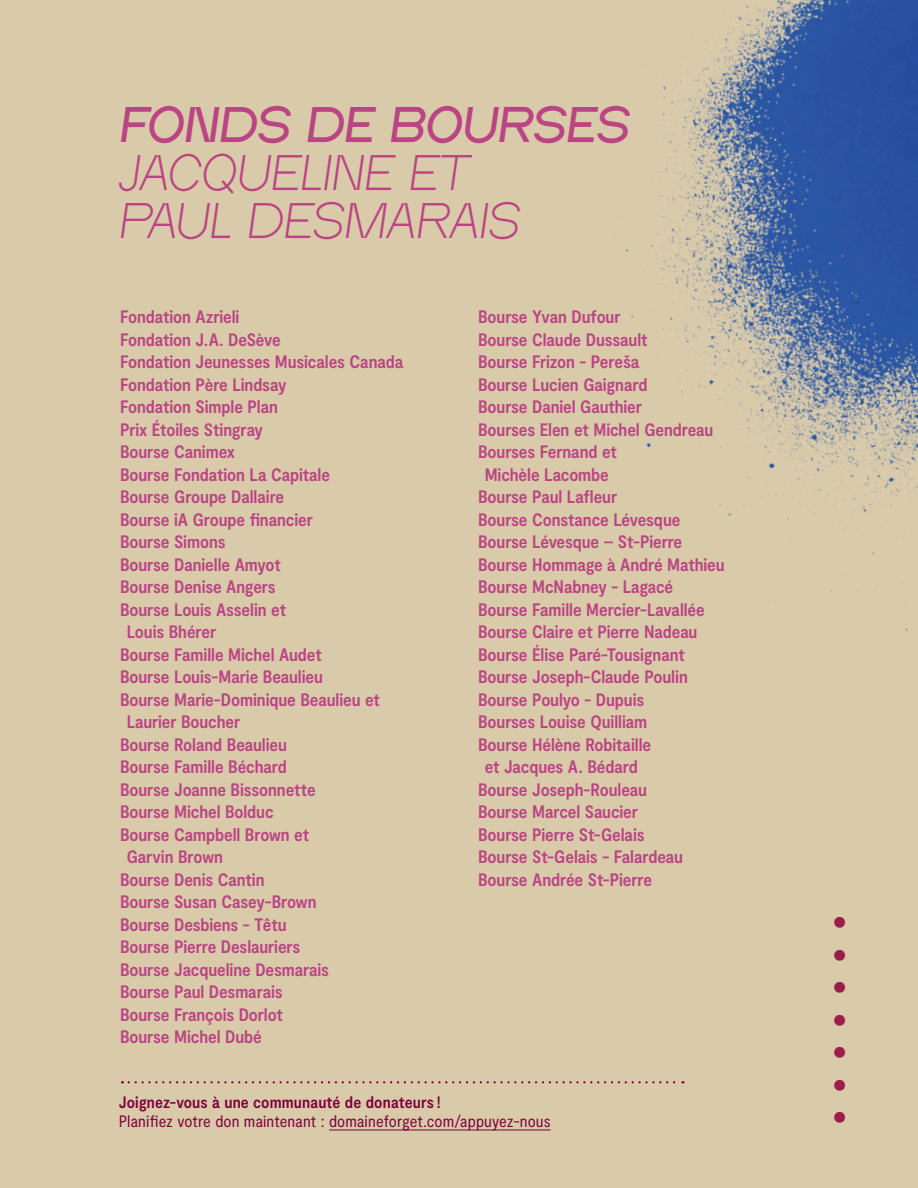
<style>
.page{position:relative;width:918px;height:1188px;background:#d9caaa}
.page>*{position:absolute;margin:0;border:0;box-sizing:border-box;transform-origin:0 0}
.Titre_niv1_Bordeaux{font:italic 300 42px/48px "Amberes Grotesk";color:#bb4484}
.Liste_Bourses{font:700 condensed 18px "Moderat";letter-spacing:-.005em;color:#bb4484}
.Oeuvres_de_noir{font:condensed 16.5px "Moderat";letter-spacing:.005em;color:#7f023c}
.Oeuvres_de_noir-2{font:700 condensed 16.5px "Moderat";letter-spacing:.01em;color:#7f023c}
.s1{font-weight:700}
</style>
<div class="page">
<img style="left:613px;top:0;width:305px;height:631px">
<hr style="left:329px;top:1130px;width:222px;height:1px;background:#7f023c">
<svg style="left:129px;top:1081px;width:554px;height:2px"></svg>
<p class="Titre_niv1_Bordeaux" style="left:120px;top:101px;width:512px"><span class="s1">FONDS DE BOURSES<br></span>JACQUELINE ET<br>PAUL DESMARAIS</p>
<p class="Liste_Bourses" style="left:120px;top:307px;width:121px">Fondation Azrieli</p>
<p class="Liste_Bourses" style="left:120px;top:329px;width:162px">Fondation J.A. DeSève</p>
<p class="Liste_Bourses" style="left:120px;top:352px;width:285px">Fondation Jeunesses Musicales Canada</p>
<p class="Liste_Bourses" style="left:120px;top:374px;width:168px">Fondation Père Lindsay</p>
<p class="Liste_Bourses" style="left:120px;top:397px;width:159px">Fondation Simple Plan</p>
<p class="Liste_Bourses" style="left:120px;top:419px;width:144px">Prix Étoiles Stingray</p>
<p class="Liste_Bourses" style="left:120px;top:442px;width:116px">Bourse Canimex</p>
<p class="Liste_Bourses" style="left:120px;top:464px;width:211px">Bourse Fondation La Capitale</p>
<p class="Liste_Bourses" style="left:120px;top:487px;width:166px">Bourse Groupe Dallaire</p>
<p class="Liste_Bourses" style="left:120px;top:509px;width:194px">Bourse iA Groupe financier</p>
<p class="Liste_Bourses" style="left:120px;top:532px;width:107px">Bourse Simons</p>
<p class="Liste_Bourses" style="left:120px;top:554px;width:162px">Bourse Danielle Amyot</p>
<p class="Liste_Bourses" style="left:120px;top:577px;width:157px">Bourse Denise Angers</p>
<p class="Liste_Bourses" style="left:120px;top:599px;width:168px">Bourse Louis Asselin et</p>
<p class="Liste_Bourses" style="left:127px;top:622px;width:91px">Louis Bhérer</p>
<p class="Liste_Bourses" style="left:120px;top:644px;width:203px">Bourse Famille Michel Audet</p>
<p class="Liste_Bourses" style="left:120px;top:667px;width:204px">Bourse Louis-Marie Beaulieu</p>
<p class="Liste_Bourses" style="left:120px;top:689px;width:261px">Bourse Marie-Dominique Beaulieu et</p>
<p class="Liste_Bourses" style="left:127px;top:712px;width:115px">Laurier Boucher</p>
<p class="Liste_Bourses" style="left:120px;top:734px;width:168px">Bourse Roland Beaulieu</p>
<p class="Liste_Bourses" style="left:120px;top:757px;width:168px">Bourse Famille Béchard</p>
<p class="Liste_Bourses" style="left:120px;top:779px;width:197px">Bourse Joanne Bissonnette</p>
<p class="Liste_Bourses" style="left:120px;top:802px;width:155px">Bourse Michel Bolduc</p>
<p class="Liste_Bourses" style="left:120px;top:824px;width:190px">Bourse Campbell Brown et</p>
<p class="Liste_Bourses" style="left:127px;top:847px;width:98px">Garvin Brown</p>
<p class="Liste_Bourses" style="left:120px;top:869px;width:146px">Bourse Denis Cantin</p>
<p class="Liste_Bourses" style="left:120px;top:892px;width:198px">Bourse Susan Casey-Brown</p>
<p class="Liste_Bourses" style="left:120px;top:914px;width:168px">Bourse Desbiens - Têtu</p>
<p class="Liste_Bourses" style="left:120px;top:937px;width:182px">Bourse Pierre Deslauriers</p>
<p class="Liste_Bourses" style="left:120px;top:959px;width:211px">Bourse Jacqueline Desmarais</p>
<p class="Liste_Bourses" style="left:120px;top:982px;width:164px">Bourse Paul Desmarais</p>
<p class="Liste_Bourses" style="left:120px;top:1004px;width:164px">Bourse François Dorlot</p>
<p class="Liste_Bourses" style="left:120px;top:1027px;width:143px">Bourse Michel Dubé</p>
<p class="Liste_Bourses" style="left:478px;top:307px;width:144px">Bourse Yvan Dufour</p>
<p class="Liste_Bourses" style="left:478px;top:329px;width:171px">Bourse Claude Dussault</p>
<p class="Liste_Bourses" style="left:478px;top:352px;width:163px">Bourse Frizon - Pereša</p>
<p class="Liste_Bourses" style="left:478px;top:374px;width:171px">Bourse Lucien Gaignard</p>
<p class="Liste_Bourses" style="left:478px;top:397px;width:165px">Bourse Daniel Gauthier</p>
<p class="Liste_Bourses" style="left:478px;top:419px;width:237px">Bourses Elen et Michel Gendreau</p>
<p class="Liste_Bourses" style="left:478px;top:442px;width:140px">Bourses Fernand et</p>
<p class="Liste_Bourses" style="left:485px;top:464px;width:126px">Michèle Lacombe</p>
<p class="Liste_Bourses" style="left:478px;top:487px;width:141px">Bourse Paul Lafleur</p>
<p class="Liste_Bourses" style="left:478px;top:509px;width:204px">Bourse Constance Lévesque</p>
<p class="Liste_Bourses" style="left:478px;top:532px;width:206px">Bourse Lévesque – St-Pierre</p>
<p class="Liste_Bourses" style="left:478px;top:554px;width:248px">Bourse Hommage à André Mathieu</p>
<p class="Liste_Bourses" style="left:478px;top:577px;width:197px">Bourse McNabney - Lagacé</p>
<p class="Liste_Bourses" style="left:478px;top:599px;width:228px">Bourse Famille Mercier-Lavallée</p>
<p class="Liste_Bourses" style="left:478px;top:622px;width:221px">Bourse Claire et Pierre Nadeau</p>
<p class="Liste_Bourses" style="left:478px;top:644px;width:208px">Bourse Élise Paré-Tousignant</p>
<p class="Liste_Bourses" style="left:478px;top:667px;width:211px">Bourse Joseph-Claude Poulin</p>
<p class="Liste_Bourses" style="left:478px;top:689px;width:168px">Bourse Poulyo - Dupuis</p>
<p class="Liste_Bourses" style="left:478px;top:712px;width:171px">Bourses Louise Quilliam</p>
<p class="Liste_Bourses" style="left:478px;top:734px;width:175px">Bourse Hélène Robitaille</p>
<p class="Liste_Bourses" style="left:485px;top:757px;width:155px">et Jacques A. Bédard</p>
<p class="Liste_Bourses" style="left:478px;top:779px;width:170px">Bourse Joseph-Rouleau</p>
<p class="Liste_Bourses" style="left:478px;top:802px;width:161px">Bourse Marcel Saucier</p>
<p class="Liste_Bourses" style="left:478px;top:824px;width:168px">Bourse Pierre St-Gelais</p>
<p class="Liste_Bourses" style="left:478px;top:847px;width:206px">Bourse St-Gelais - Falardeau</p>
<p class="Liste_Bourses" style="left:478px;top:869px;width:175px">Bourse Andrée St-Pierre</p>
<p class="Oeuvres_de_noir-2" style="left:119px;top:1093px;width:323px">Joignez-vous à une communauté de donateurs !</p>
<p class="Oeuvres_de_noir" style="left:119px;top:1112px;width:433px">Planifiez votre don maintenant : domaineforget.com/appuyez-nous</p>
</div>
